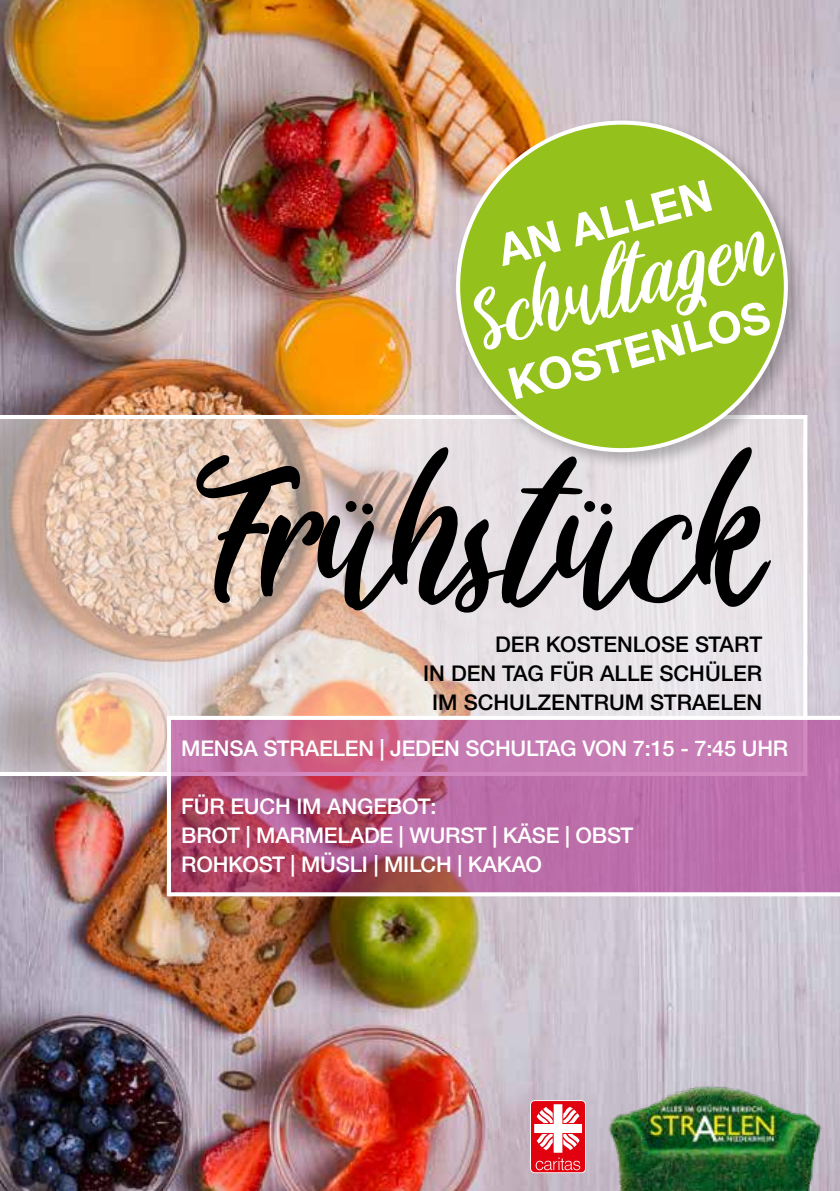
<style>
.page{position:relative;width:840px;height:1191px;background:#fff}
.page>*{position:absolute;margin:0;border:0;box-sizing:border-box;transform-origin:0 0}
.t1{font:231px "Sawasdee";color:#000}
.t2{font:104px "Sawasdee";color:#fff}
.t3{font:700 44px "Helvetica Neue LTW1 G";color:#fff}
.t4{font:500 21.6px/28.8px "Helvetica Neue LTW1 G";letter-spacing:-.01em;color:#fff}
.t5{font:500 21.6px/28.8px "Helvetica Neue LTW1 G";color:#000;text-align:right}
</style>
<div class="page">
<img style="left:0;top:0;width:839px;height:1191px">
<svg style="left:0;top:415px;width:807px;height:361px;background:#e0d0c9"></svg>
<svg style="left:167px;top:716px;width:672px;height:180px;background:#be6f9e"></svg>
<svg style="left:440px;top:105px;width:363px;height:363px;background:#abc159"></svg>
<img style="left:595px;top:947px;width:244px;height:244px">
<svg style="left:530px;top:1100px;width:55px;height:73px"></svg>
<div style="left:530px;top:1101px;width:54px;height:71px;background:#e1010f;border-radius:4px"></div>
<svg style="left:534px;top:1104px;width:47px;height:66px"></svg>
<h3 class="t3" style="left:491px;top:225px;width:221px;rotate:-15deg">AN ALLEN</h3>
<h2 class="t2" style="left:460px;top:272px;width:306px;rotate:-15deg">Schultagen</h2>
<h3 class="t3" style="left:502px;top:359px;width:270px;rotate:-15deg">KOSTENLOS</h3>
<h1 class="t1" style="left:185px;top:423px;width:578px">Frühstück</h1>
<p class="t5" style="left:423px;top:630px;width:340px">DER KOSTENLOSE START<br>IN DEN TAG FÜR ALLE SCHÜLER<br>IM SCHULZENTRUM STRAELEN</p>
<p class="t4" style="left:181px;top:734px;width:608px">MENSA STRAELEN | JEDEN SCHULTAG VON 7:15 - 7:45 UHR</p>
<p class="t4" style="left:181px;top:791px;width:453px">FÜR EUCH IM ANGEBOT:<br>BROT | MARMELADE | WURST | KÄSE | OBST<br>ROHKOST | MÜSLI | MILCH | KAKAO</p>
</div>
